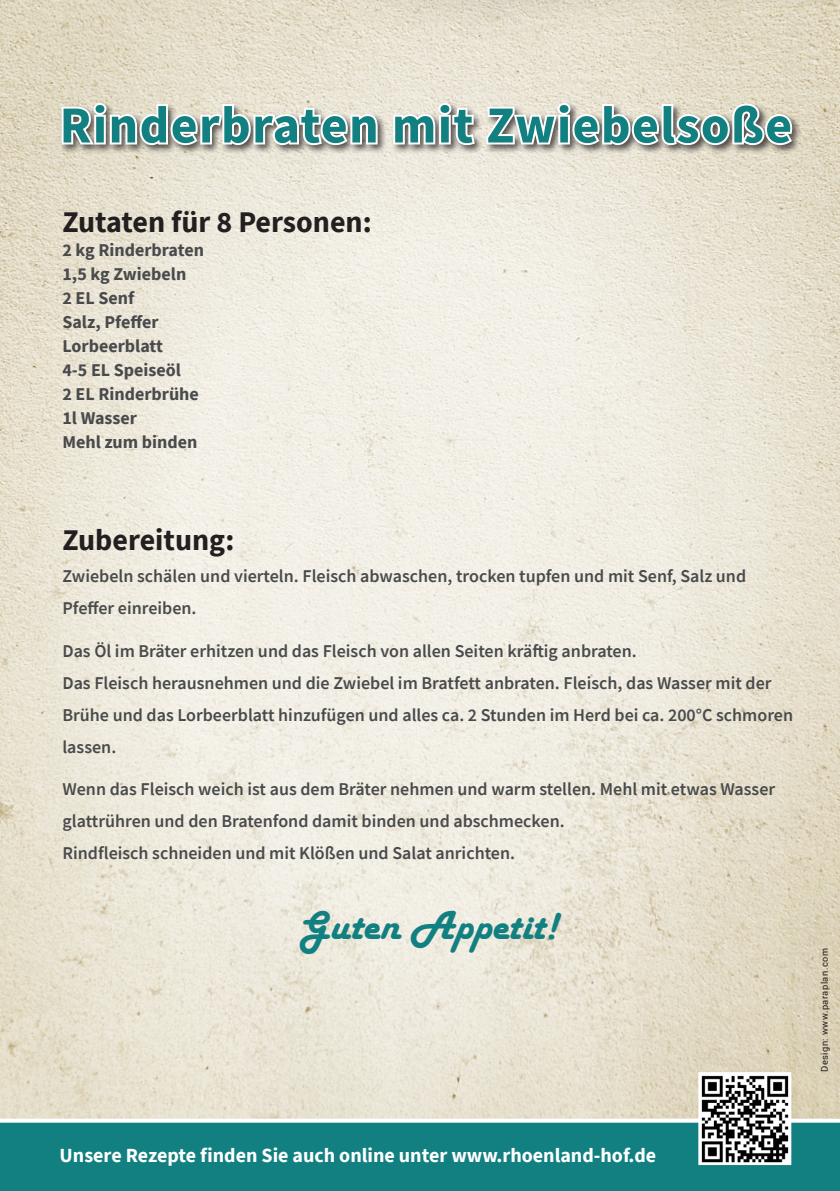
<style>
.page{position:relative;width:840px;height:1191px;background:#fff}
.page>*{position:absolute;margin:0;border:0;box-sizing:border-box;transform-origin:0 0}
.t1{font:700 52px "Source Sans Pro";letter-spacing:.025em;color:#128081}
.t2{font:42px "Harlow Solid";color:#128081}
.t3{font:700 30px "Source Sans Pro";color:#231f20}
.t4{font:700 20px "Source Sans Pro";color:#fff}
.t5{font:600 18px/32px "Source Sans Pro";color:#494a4b}
.t6{font:700 18px "Source Sans Pro";color:#494a4b}
.t7{font:9.2px "Roboto";letter-spacing:.05em;color:#231f20}
</style>
<div class="page">
<img style="left:0;top:0;width:839px;height:1118px">
<div style="left:0;top:1118px;width:839px;height:73px;background:#128081"></div>
<div style="left:59px;top:101px;width:742px;height:54px;background:#231f20;opacity:.75"></div>
<svg style="left:60px;top:100px;width:319px;height:48px"></svg>
<svg style="left:391px;top:100px;width:86px;height:48px"></svg>
<svg style="left:484px;top:100px;width:310px;height:48px"></svg>
<img style="left:701px;top:1075px;width:86px;height:87px">
<div style="left:698px;top:1072px;width:92px;height:93px;border:2px solid #fff"></div>
<p class="t1" style="left:60px;top:90px;width:733px">Rinderbraten mit Zwiebelsoße</p>
<p class="t3" style="left:62px;top:202px;width:311px">Zutaten für 8 Personen:</p>
<p class="t6" style="left:62px;top:238px;width:143px">2 kg Rinderbraten</p>
<p class="t6" style="left:62px;top:262px;width:125px">1,5 kg Zwiebeln</p>
<p class="t6" style="left:62px;top:286px;width:73px">2 EL Senf</p>
<p class="t6" style="left:62px;top:310px;width:97px">Salz, Pfeffer</p>
<p class="t6" style="left:62px;top:334px;width:102px">Lorbeerblatt</p>
<p class="t6" style="left:62px;top:358px;width:120px">4-5 EL Speiseöl</p>
<p class="t6" style="left:62px;top:382px;width:138px">2 EL Rinderbrühe</p>
<p class="t6" style="left:62px;top:406px;width:76px">1l Wasser</p>
<p class="t6" style="left:62px;top:430px;width:136px">Mehl zum binden</p>
<p class="t3" style="left:62px;top:520px;width:173px">Zubereitung:</p>
<p class="t5" style="left:62px;top:560px;width:685px">Zwiebeln schälen und vierteln. Fleisch abwaschen, trocken tupfen und mit Senf, Salz und<br>Pfeffer einreiben.</p>
<p class="t5" style="left:62px;top:634px;width:575px">Das Öl im Bräter erhitzen und das Fleisch von allen Seiten kräftig anbraten.</p>
<p class="t5" style="left:62px;top:666px;width:731px">Das Fleisch herausnehmen und die Zwiebel im Bratfett anbraten. Fleisch, das Wasser mit der<br>Brühe und das Lorbeerblatt hinzufügen und alles ca. 2 Stunden im Herd bei ca. 200°C schmoren lassen.</p>
<p class="t5" style="left:62px;top:772px;width:714px">Wenn das Fleisch weich ist aus dem Bräter nehmen und warm stellen. Mehl mit etwas Wasser glattrühren und den Bratenfond damit binden und abschmecken.</p>
<p class="t5" style="left:62px;top:836px;width:454px">Rindfleisch schneiden und mit Klößen und Salat anrichten.</p>
<p class="t2" style="left:298px;top:902px;width:260px">Guten Appetit!</p>
<p class="t7" style="left:817px;top:1071px;width:125px;rotate:-90deg">Design: www.paraplan.com</p>
<p class="t4" style="left:60px;top:1141px;width:597px">Unsere Rezepte finden Sie auch online unter www.rhoenland-hof.de</p>
</div>
